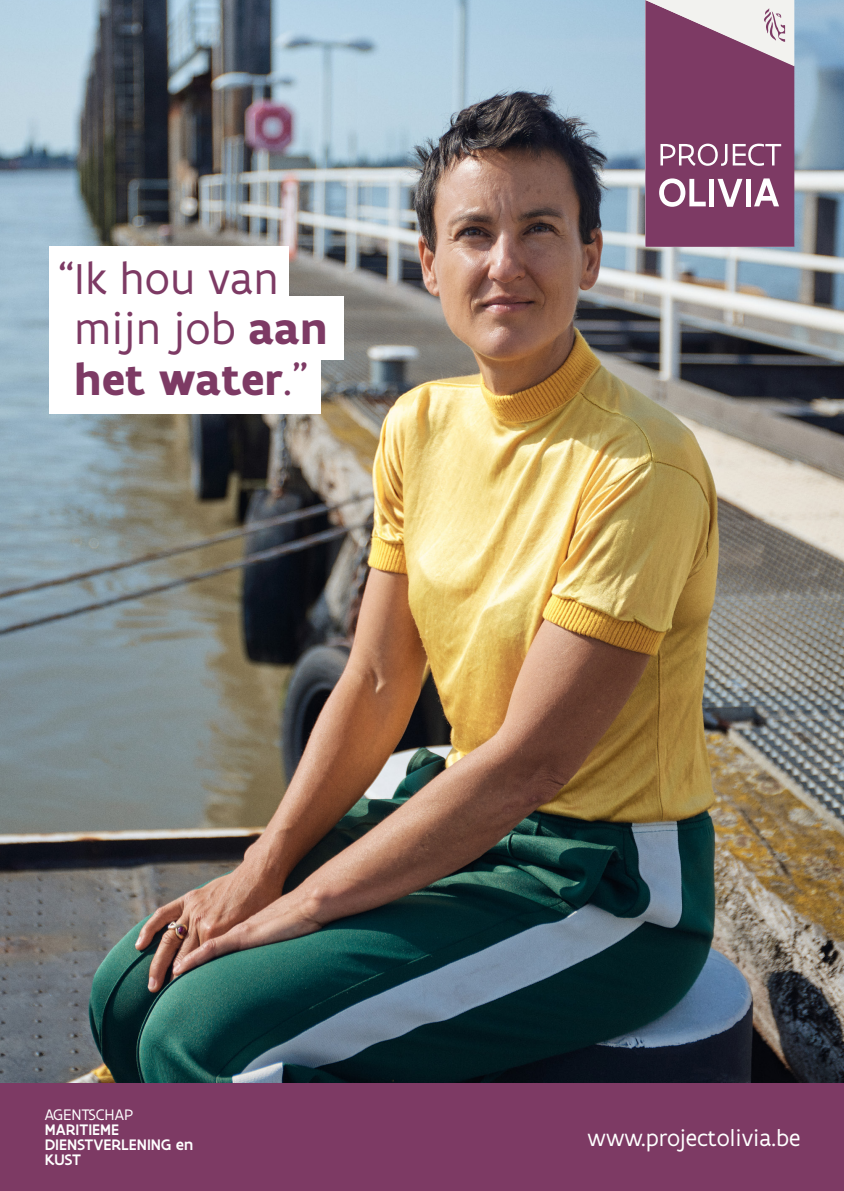
<style>
.page{position:relative;width:844px;height:1191px;background:#fff}
.page>*{position:absolute;margin:0;border:0;box-sizing:border-box;transform-origin:0 0}
.t1{font:46.38px/50.4px "Flanders Art Sans Pro";color:#7d3a64}
.t2{font:24.15px "Flanders Art Sans Pro";color:#fff}
.t3{font:500 16.28px/14.7px "Flanders Art Sans";color:#fff}
.s1{font-weight:700}
.s2{font-weight:400}
</style>
<div class="page">
<img style="left:0;top:0;width:843px;height:1083px">
<div style="left:0;top:1083px;width:843px;height:108px;background:#7d3a64"></div>
<svg style="left:645px;top:0;width:149px;height:247px"></svg>
<div style="left:50px;top:350px;width:270px;height:63px;background:#fff"></div>
<div style="left:50px;top:247px;width:239px;height:60px;background:#fff"></div>
<div style="left:50px;top:296px;width:294px;height:63px;background:#fff"></div>
<p class="t1" style="left:74px;top:254px;width:255px;text-indent:-16px">“Ik hou van mijn job <span class="s1">aan het water</span>.”</p>
<p class="t3" style="left:45px;top:1107px;width:150px"><span class="s2">AGENTSCHAP<br></span>MARITIEME<br>DIENSTVERLENING en<br>KUST</p>
<p class="t2" style="left:587px;top:1123px;width:214px">www.projectolivia.be</p>
</div>
